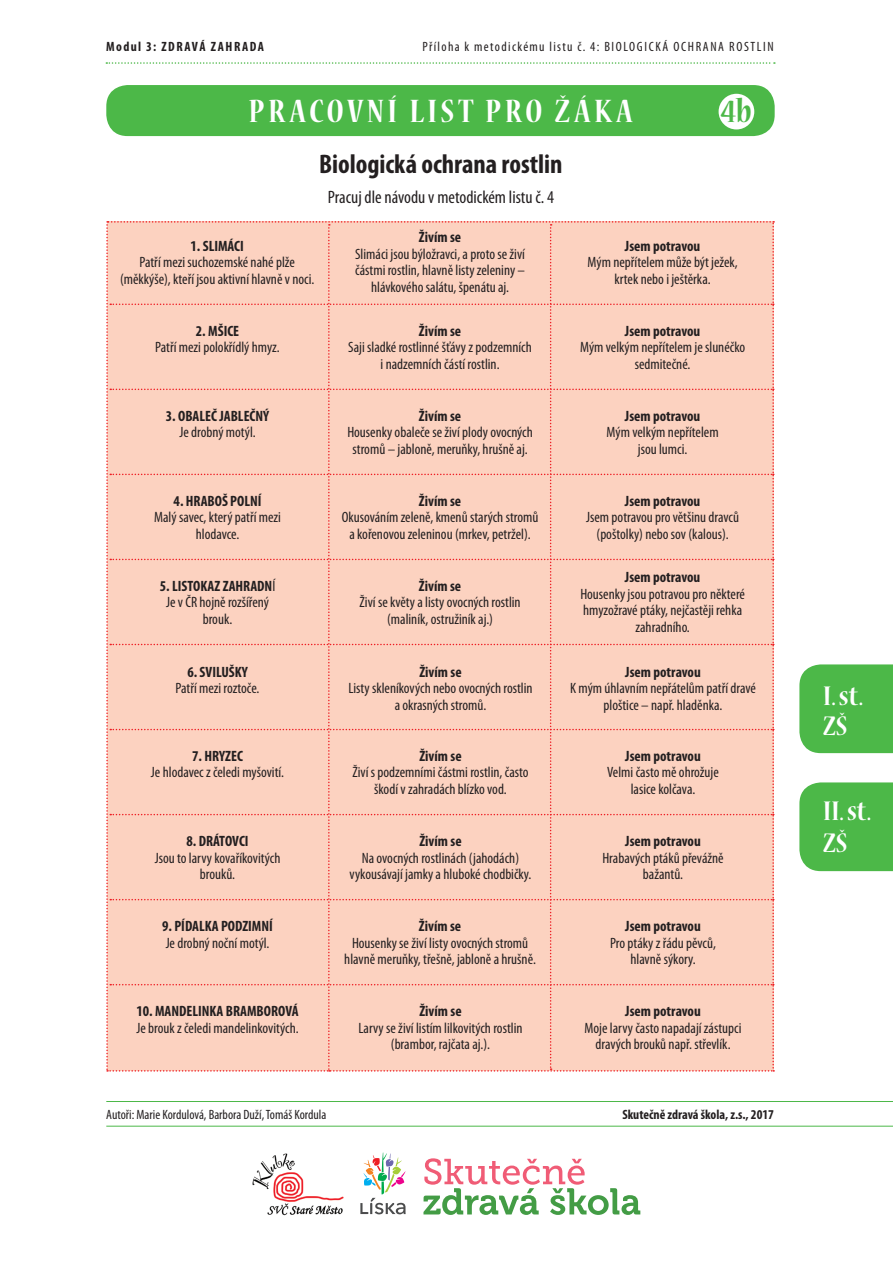
<style>
.page{position:relative;width:893px;height:1263px;background:#fff}
.page>*{position:absolute;margin:0;border:0;box-sizing:border-box;transform-origin:0 0}
.t1{font:700 condensed 36px "Nueva Std";letter-spacing:.1em;color:#fff}
.t2{font:700 condensed 36px "Nueva Std";color:#4cb848}
.t3{font:700 condensed 30px/30px "Nueva Std";color:#fff}
.t4{font:700 condensed 27px "Myriad Pro";color:#231f20}
.t5{font:condensed 18px "Myriad Pro";color:#231f20}
.t6{font:condensed 15px/16.5px "Myriad Pro";color:#231f20;text-align:center}
.t7{font:700 condensed 15px "Myriad Pro";color:#231f20}
.t8{font:condensed 13.5px "Myriad Pro";letter-spacing:.09em;color:#231f20}
.t9{font:condensed 13.5px "Myriad Pro";color:#231f20}
.t10{font:700 condensed 13.5px "Myriad Pro";color:#231f20}
.t11{font:700 condensed 13.5px "Myriad Pro";letter-spacing:.12em;color:#231f20}
.s1{font-weight:400}
</style>
<div class="page">
<div style="left:799px;top:664px;width:94px;height:89px;background:#4cb848"></div>
<hr style="left:106px;top:1126px;width:787px;height:1px;background:#4cb848">
<hr style="left:106px;top:1101px;width:787px;height:1px;background:#4cb848">
<div style="left:799px;top:782px;width:94px;height:89px;background:#4cb848"></div>
<svg style="left:106px;top:62px;width:669px;height:2px"></svg>
<div style="left:106px;top:85px;width:669px;height:51px;background:#4cb848;border-radius:21px"></div>
<div style="left:719px;top:94px;width:35px;height:35px;background:#fff;border-radius:50%"></div>
<svg style="left:360px;top:1152px;width:46px;height:62px"></svg>
<img style="left:252px;top:1153px;width:92px;height:63px">
<svg style="left:423px;top:1158px;width:217px;height:57px"></svg>
<div style="left:106px;top:221px;width:668px;height:850px;background:#fcd2c0"></div>
<p class="t11" style="left:106px;top:38px;width:159px">Modul 3: ZDRAVÁ ZAHRADA</p>
<p class="t8" style="left:422px;top:38px;width:353px">Příloha k metodickému listu č. 4: BIOLOGICKÁ OCHRANA ROSTLIN</p>
<h1 class="t1" style="left:248px;top:95px;width:385px">PRACOVNÍ LIST PRO ŽÁKA</h1>
<p class="t4" style="left:319px;top:147px;width:245px">Biologická ochrana rostlin</p>
<p class="t5" style="left:328px;top:187px;width:228px">Pracuj dle návodu v metodickém listu č. 4</p>
<p class="t2" style="left:721px;top:95px;width:33px">4b</p>
<p class="t7" style="left:190px;top:236px;width:55px">1. SLIMÁCI</p>
<p class="t6" style="left:120px;top:254px;width:196px">Patří mezi suchozemské nahé plže (měkkýše), kteří jsou aktivní hlavně v noci.</p>
<p class="t7" style="left:196px;top:321px;width:45px">2. MŠICE</p>
<p class="t6" style="left:155px;top:339px;width:126px">Patří mezi polokřídlý hmyz.</p>
<p class="t7" style="left:166px;top:406px;width:105px">3. OBALEČ JABLEČNÝ</p>
<p class="t6" style="left:179px;top:424px;width:78px">Je drobný motýl.</p>
<p class="t7" style="left:174px;top:491px;width:89px">4. HRABOŠ POLNÍ</p>
<p class="t6" style="left:154px;top:509px;width:128px">Malý savec, který patří mezi</p>
<p class="t6" style="left:196px;top:525px;width:45px">hlodavce.</p>
<p class="t7" style="left:160px;top:576px;width:117px">5. LISTOKAZ ZAHRADN<span class="s1">Í</span></p>
<p class="t6" style="left:166px;top:594px;width:104px">Je v ČR hojně rozšířený</p>
<p class="t6" style="left:203px;top:610px;width:31px">brouk.</p>
<p class="t7" style="left:187px;top:662px;width:62px">6. SVILUŠKY</p>
<p class="t6" style="left:176px;top:680px;width:85px">Patří mezi roztoče.</p>
<p class="t7" style="left:192px;top:747px;width:52px">7. HRYZEC</p>
<p class="t6" style="left:151px;top:764px;width:135px">Je hlodavec z čeledi myšovití.</p>
<p class="t7" style="left:186px;top:832px;width:64px">8. DRÁTOVCI</p>
<p class="t6" style="left:155px;top:849px;width:127px">Jsou to larvy kovaříkovitých</p>
<p class="t6" style="left:200px;top:866px;width:37px">brouků.</p>
<p class="t7" style="left:162px;top:917px;width:112px">9. PÍDALKA PODZIMNÍ</p>
<p class="t6" style="left:166px;top:934px;width:105px">Je drobný noční motýl.</p>
<p class="t7" style="left:136px;top:1002px;width:164px">10. MANDELINKA BRAMBOROVÁ</p>
<p class="t6" style="left:136px;top:1019px;width:164px">Je brouk z čeledi mandelinkovitých.</p>
<p class="t7" style="left:419px;top:228px;width:44px">Živím se</p>
<p class="t6" style="left:355px;top:245px;width:171px">Slimáci jsou býložravci, a proto se živí částmi rostlin, hlavně listy zeleniny – hlávkového salátu, špenátu aj.</p>
<p class="t7" style="left:419px;top:321px;width:44px">Živím se</p>
<p class="t6" style="left:348px;top:339px;width:185px">Saji sladké rostlinné šťávy z podzemních i nadzemních částí rostlin.</p>
<p class="t7" style="left:419px;top:406px;width:44px">Živím se</p>
<p class="t6" style="left:347px;top:424px;width:187px">Housenky obaleče se živí plody ovocných stromů – jabloně, meruňky, hrušně aj.</p>
<p class="t7" style="left:419px;top:491px;width:44px">Živím se</p>
<p class="t6" style="left:342px;top:509px;width:198px">Okusováním zeleně, kmenů starých stromů a kořenovou zeleninou (mrkev, petržel).</p>
<p class="t7" style="left:419px;top:576px;width:44px">Živím se</p>
<p class="t6" style="left:360px;top:594px;width:163px">Živí se květy a listy ovocných rostlin (maliník, ostružiník aj.)</p>
<p class="t7" style="left:419px;top:662px;width:44px">Živím se</p>
<p class="t6" style="left:348px;top:680px;width:186px">Listy skleníkových nebo ovocných rostlin a okrasných stromů.</p>
<p class="t7" style="left:419px;top:747px;width:44px">Živím se</p>
<p class="t6" style="left:352px;top:764px;width:178px">Živí s podzemními částmi rostlin, často škodí v zahradách blízko vod.</p>
<p class="t7" style="left:419px;top:832px;width:44px">Živím se</p>
<p class="t6" style="left:350px;top:849px;width:183px">Na ovocných rostlinách (jahodách) vykousávají jamky a hluboké chodbičky.</p>
<p class="t7" style="left:419px;top:917px;width:44px">Živím se</p>
<p class="t6" style="left:344px;top:934px;width:193px">Housenky se živí listy ovocných stromů hlavně meruňky, třešně, jabloně a hrušně.</p>
<p class="t7" style="left:419px;top:1002px;width:44px">Živím se</p>
<p class="t6" style="left:358px;top:1019px;width:166px">Larvy se živí listím lilkovitých rostlin (brambor, rajčata aj.).</p>
<p class="t7" style="left:625px;top:236px;width:77px">Jsem potravou</p>
<p class="t6" style="left:587px;top:254px;width:152px">Mým nepřítelem může být ježek,</p>
<p class="t6" style="left:615px;top:270px;width:98px">krtek nebo i ještěrka.</p>
<p class="t7" style="left:625px;top:321px;width:77px">Jsem potravou</p>
<p class="t6" style="left:580px;top:339px;width:167px">Mým velkým nepřítelem je slunéčko sedmitečné.</p>
<p class="t7" style="left:625px;top:406px;width:77px">Jsem potravou</p>
<p class="t6" style="left:607px;top:424px;width:114px">Mým velkým nepřítelem</p>
<p class="t6" style="left:638px;top:440px;width:51px">jsou lumci.</p>
<p class="t7" style="left:625px;top:491px;width:77px">Jsem potravou</p>
<p class="t6" style="left:586px;top:509px;width:154px">Jsem potravou pro většinu dravců (poštolky) nebo sov (kalous).</p>
<p class="t7" style="left:625px;top:568px;width:77px">Jsem potravou</p>
<p class="t6" style="left:580px;top:585px;width:166px">Housenky jsou potravou pro některé hmyzožravé ptáky, nejčastěji rehka zahradního.</p>
<p class="t7" style="left:625px;top:662px;width:77px">Jsem potravou</p>
<p class="t6" style="left:570px;top:680px;width:187px">K mým úhlavním nepřátelům patří dravé ploštice – např. hladěnka.</p>
<p class="t7" style="left:625px;top:747px;width:77px">Jsem potravou</p>
<p class="t6" style="left:607px;top:764px;width:113px">Velmi často mě ohrožuje</p>
<p class="t6" style="left:631px;top:780px;width:66px">lasice kolčava.</p>
<p class="t7" style="left:625px;top:832px;width:77px">Jsem potravou</p>
<p class="t6" style="left:602px;top:849px;width:123px">Hrabavých ptáků převážně</p>
<p class="t6" style="left:643px;top:866px;width:42px">bažantů.</p>
<p class="t7" style="left:625px;top:917px;width:77px">Jsem potravou</p>
<p class="t6" style="left:610px;top:934px;width:107px">Pro ptáky z řádu pěvců,</p>
<p class="t6" style="left:630px;top:951px;width:67px">hlavně sýkory.</p>
<p class="t7" style="left:625px;top:1002px;width:77px">Jsem potravou</p>
<p class="t6" style="left:585px;top:1019px;width:158px">Moje larvy často napadají zástupci</p>
<p class="t6" style="left:595px;top:1036px;width:137px">dravých brouků např. střevlík.</p>
<p class="t9" style="left:106px;top:1106px;width:221px">Autoři: Marie Kordulová, Barbora Duží, Tomáš Kordula</p>
<p class="t10" style="left:622px;top:1106px;width:153px">Skutečně zdravá škola, z.s., 2017</p>
<h2 class="t3" style="left:823px;top:682px;width:42px">I. st.<br>ZŠ</h2>
<h2 class="t3" style="left:823px;top:796px;width:50px;line-height:32.4px">II. st.<br>ZŠ</h2>
</div>
